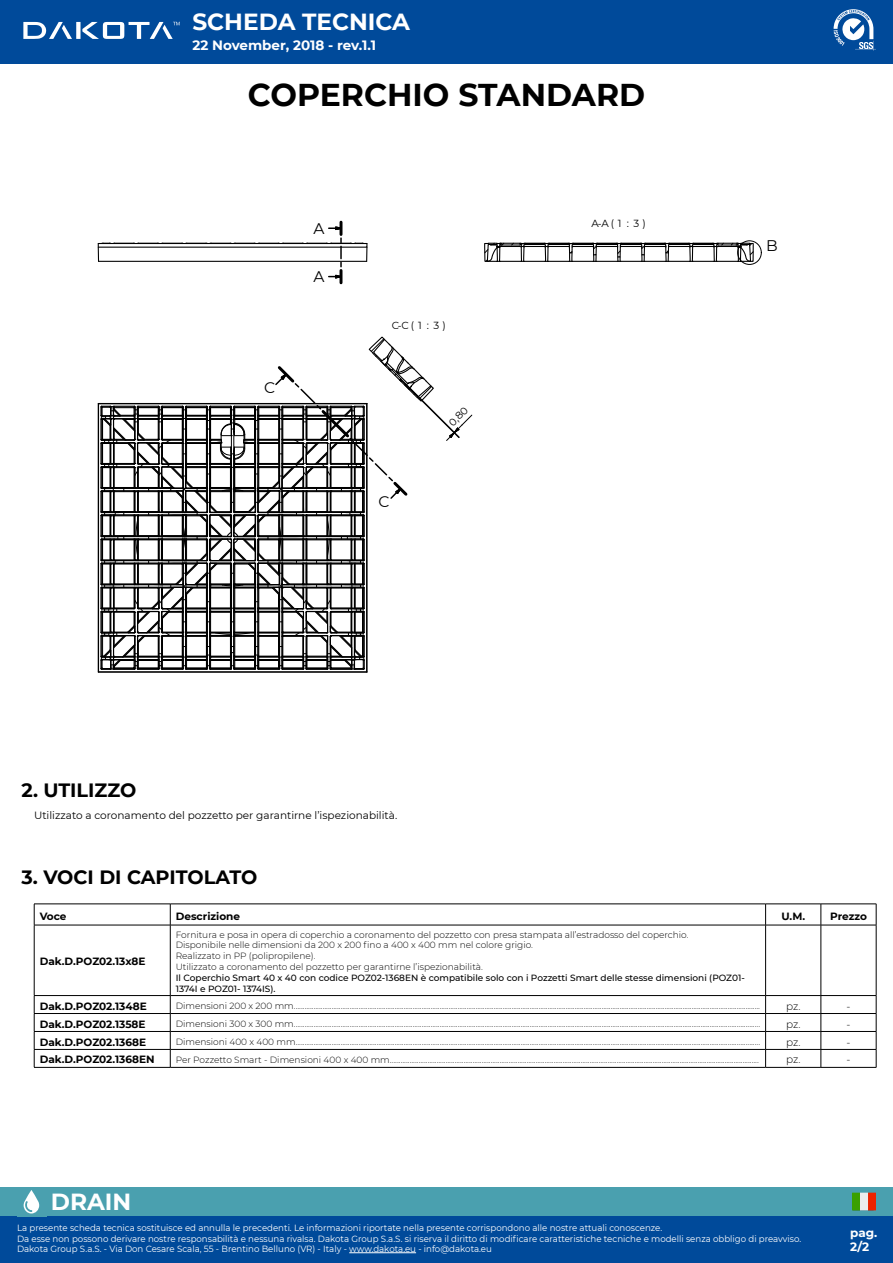
<style>
.page{position:relative;width:893px;height:1263px;background:#fff}
.page>*{position:absolute;margin:0;border:0;box-sizing:border-box;transform-origin:0 0}
.t1{font:700 31.5px "Montserrat";color:#000}
.t2{font:700 23.25px "Montserrat";color:#fff}
.t3{font:700 19.2px "Montserrat";color:#000}
.t4{font:15.45px "Montserrat";color:#000}
.t5{font:700 13.5px "Montserrat";color:#fff}
.t6{font:700 12px/14.4px "Montserrat";color:#fff}
.t7{font:700 10.5px "Montserrat";color:#000}
.t8{font:10.5px "Montserrat";color:#000}
.t9{font:300 10.5px "Montserrat";letter-spacing:-.01em;color:#000}
.t10{font:10.2px "Montserrat";color:#000}
.t11{font:300 9px/10.8px "Montserrat";color:#000}
.t12{font:9px/10.5px "Montserrat";color:#fff;scale:.96 1}
.t13{font:500 9px/10.8px "Montserrat";color:#000}
</style>
<div class="page">
<div style="left:0;top:0;width:893px;height:64px;background:#004a9a"></div>
<svg style="left:834px;top:9px;width:42px;height:42px"></svg>
<div style="left:0;top:1216px;width:893px;height:47px;background:#004a9a"></div>
<div style="left:0;top:1187px;width:893px;height:29px;background:#4aa0af"></div>
<svg style="left:24px;top:1190px;width:15px;height:23px"></svg>
<svg style="left:852px;top:1193px;width:24px;height:17px"></svg>
<hr style="left:349px;top:1252px;width:67px;height:1px;background:#fff">
<div style="left:76px;top:22px;width:5px;height:17px;background:#fff"></div>
<svg style="left:23px;top:22px;width:49px;height:17px"></svg>
<svg style="left:82px;top:22px;width:98px;height:17px"></svg>
<hr style="left:34px;top:904px;width:136px;height:1px;background:#000">
<svg style="left:34px;top:904px;width:1px;height:21px"></svg>
<hr style="left:170px;top:904px;width:596px;height:1px;background:#000">
<svg style="left:170px;top:904px;width:1px;height:21px"></svg>
<hr style="left:766px;top:904px;width:55px;height:1px;background:#000">
<svg style="left:765px;top:904px;width:1px;height:21px"></svg>
<hr style="left:821px;top:904px;width:55px;height:1px;background:#000">
<svg style="left:821px;top:904px;width:1px;height:21px"></svg>
<svg style="left:876px;top:904px;width:1px;height:21px"></svg>
<hr style="left:34px;top:925px;width:136px;height:1px;background:#000">
<hr style="left:34px;top:925px;width:1px;height:70px;background:#000">
<hr style="left:170px;top:925px;width:596px;height:1px;background:#000">
<hr style="left:170px;top:925px;width:1px;height:70px;background:#000">
<hr style="left:766px;top:925px;width:55px;height:1px;background:#000">
<hr style="left:765px;top:925px;width:1px;height:70px;background:#000">
<hr style="left:821px;top:925px;width:55px;height:1px;background:#000">
<hr style="left:821px;top:925px;width:1px;height:70px;background:#000">
<hr style="left:876px;top:925px;width:1px;height:70px;background:#000">
<hr style="left:34px;top:995px;width:136px;height:1px;background:#000">
<hr style="left:170px;top:995px;width:596px;height:1px;background:#000">
<hr style="left:766px;top:995px;width:55px;height:1px;background:#000">
<hr style="left:821px;top:995px;width:55px;height:1px;background:#000">
<hr style="left:34px;top:1013px;width:136px;height:1px;background:#000">
<hr style="left:170px;top:1013px;width:596px;height:1px;background:#000">
<hr style="left:766px;top:1013px;width:55px;height:1px;background:#000">
<hr style="left:821px;top:1013px;width:55px;height:1px;background:#000">
<hr style="left:34px;top:1031px;width:136px;height:1px;background:#000">
<hr style="left:170px;top:1031px;width:596px;height:1px;background:#000">
<hr style="left:766px;top:1031px;width:55px;height:1px;background:#000">
<hr style="left:821px;top:1031px;width:55px;height:1px;background:#000">
<hr style="left:34px;top:1049px;width:136px;height:1px;background:#000">
<svg style="left:34px;top:996px;width:1px;height:71px"></svg>
<hr style="left:170px;top:1049px;width:596px;height:1px;background:#000">
<svg style="left:170px;top:996px;width:1px;height:71px"></svg>
<hr style="left:766px;top:1049px;width:55px;height:1px;background:#000">
<svg style="left:765px;top:996px;width:1px;height:71px"></svg>
<hr style="left:821px;top:1049px;width:55px;height:1px;background:#000">
<svg style="left:821px;top:996px;width:1px;height:71px"></svg>
<svg style="left:876px;top:996px;width:1px;height:71px"></svg>
<hr style="left:34px;top:1067px;width:136px;height:1px;background:#000">
<hr style="left:170px;top:1067px;width:596px;height:1px;background:#000">
<hr style="left:766px;top:1067px;width:55px;height:1px;background:#000">
<hr style="left:821px;top:1067px;width:55px;height:1px;background:#000">
<div style="left:366px;top:403px;width:1px;height:270px;border:1px solid #000"></div>
<div style="left:98px;top:403px;width:1px;height:270px;border:1px solid #000"></div>
<hr style="left:98px;top:671px;width:269px;height:2px;background:#000">
<hr style="left:98px;top:403px;width:269px;height:1px;background:#000">
<svg style="left:97px;top:222px;width:271px;height:61px"></svg>
<div style="left:737px;top:241px;width:25px;height:24px;border:1px solid #000;border-radius:50%"></div>
<svg style="left:484px;top:242px;width:270px;height:20px"></svg>
<svg style="left:100px;top:336px;width:373px;height:334px"></svg>
<h2 class="t2" style="left:192px;top:5px;width:219px">SCHEDA TECNICA</h2>
<h3 class="t5" style="left:192px;top:35px;width:185px">22 November, 2018 - rev.1.1</h3>
<h1 class="t1" style="left:248px;top:72px;width:399px">COPERCHIO STANDARD</h1>
<h3 class="t4" style="left:314px;top:218px;width:13px">A</h3>
<h3 class="t4" style="left:314px;top:266px;width:13px">A</h3>
<h3 class="t4" style="left:264px;top:377px;width:13px">C</h3>
<p class="t10" style="left:392px;top:318px;width:56px">C-C(1 : 3)</p>
<h3 class="t4" style="left:378px;top:491px;width:13px">C</h3>
<p class="t10" style="left:446px;top:419px;width:24px;rotate:-45deg">0,80</p>
<h3 class="t3" style="left:21px;top:777px;width:117px">2. UTILIZZO</h3>
<p class="t8" style="left:34px;top:808px;width:365px">Utilizzato a coronamento del pozzetto per garantirne l’ispezionabilità.</p>
<h3 class="t3" style="left:21px;top:863px;width:237px">3. VOCI DI CAPITOLATO</h3>
<p class="t10" style="left:592px;top:216px;width:56px">A-A(1 : 3)</p>
<h3 class="t4" style="left:766px;top:234px;width:13px">B</h3>
<p class="t7" style="left:40px;top:908px;width:28px">Voce</p>
<p class="t7" style="left:176px;top:908px;width:66px">Descrizione</p>
<p class="t7" style="left:781px;top:908px;width:25px">U.M.</p>
<p class="t7" style="left:830px;top:908px;width:38px">Prezzo</p>
<p class="t7" style="left:40px;top:954px;width:107px">Dak.D.POZ02.13x8E</p>
<p class="t11" style="left:176px;top:929px;width:514px">Fornitura e posa in opera di coperchio a coronamento del pozzetto con presa stampata all’estradosso del coperchio.<br>Disponibile nelle dimensioni da 200 x 200 fino a 400 x 400 mm nel colore grigio.<br>Realizzato in PP (polipropilene).<br>Utilizzato a coronamento del pozzetto per garantirne l’ispezionabilità.</p>
<p class="t13" style="left:176px;top:972px;width:570px">Il Coperchio Smart 40 x 40 con codice POZ02-1368EN è compatibile solo con i Pozzetti Smart delle stesse dimensioni (POZ01-<br>1374I e POZ01- 1374IS).</p>
<p class="t7" style="left:40px;top:998px;width:109px">Dak.D.POZ02.1348E</p>
<p class="t11" style="left:176px;top:1000px;width:586px">Dimensioni 200 x 200 mm...................................................................................................................................................................................................................................................................</p>
<p class="t9" style="left:786px;top:999px;width:16px">pz.</p>
<p class="t9" style="left:846px;top:999px;width:6px">-</p>
<p class="t7" style="left:40px;top:1016px;width:107px">Dak.D.POZ02.1358E</p>
<p class="t11" style="left:176px;top:1018px;width:586px">Dimensioni 300 x 300 mm...................................................................................................................................................................................................................................................................</p>
<p class="t9" style="left:786px;top:1017px;width:16px">pz.</p>
<p class="t9" style="left:846px;top:1017px;width:6px">-</p>
<p class="t7" style="left:40px;top:1034px;width:108px">Dak.D.POZ02.1368E</p>
<p class="t11" style="left:176px;top:1036px;width:586px">Dimensioni 400 x 400 mm..................................................................................................................................................................................................................................................................</p>
<p class="t9" style="left:786px;top:1035px;width:16px">pz.</p>
<p class="t9" style="left:846px;top:1035px;width:6px">-</p>
<p class="t7" style="left:40px;top:1052px;width:116px">Dak.D.POZ02.1368EN</p>
<p class="t11" style="left:176px;top:1054px;width:585px">Per Pozzetto Smart - Dimensioni 400 x 400 mm.............................................................................................................................................................................................................</p>
<p class="t9" style="left:786px;top:1052px;width:16px">pz.</p>
<p class="t9" style="left:846px;top:1052px;width:6px">-</p>
<h2 class="t2" style="left:51px;top:1184px;width:82px">DRAIN</h2>
<p class="t12" style="left:17px;top:1222px;width:818px">La presente scheda tecnica sostituisce ed annulla le precedenti. Le informazioni riportate nella presente corrispondono alle nostre attuali conoscenze.<br>Da esse non possono derivare nostre responsabilità e nessuna rivalsa. Dakota Group S.a.S. si riserva il diritto di modificare caratteristiche tecniche e modelli senza obbligo di preavviso.<br>Dakota Group S.a.S. - Via Don Cesare Scala, 55 - Brentino Belluno (VR) - Italy - www.dakota.eu - info@dakota.eu</p>
<h3 class="t6" style="left:850px;top:1225px;width:29px">pag.<br>2/2</h3>
</div>
